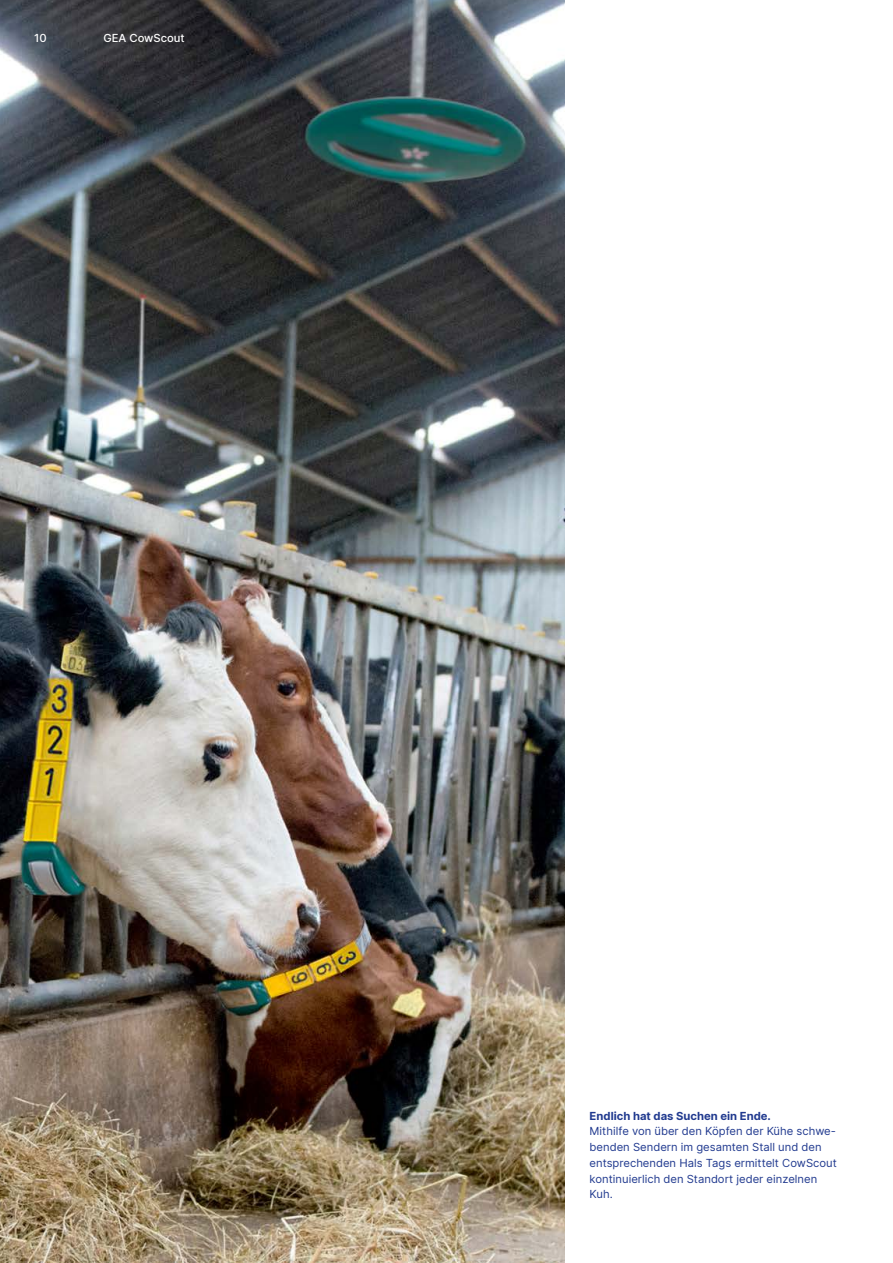
<style>
.page{position:relative;width:893px;height:1263px;background:#fff}
.page>*{position:absolute;margin:0;border:0;box-sizing:border-box;transform-origin:0 0}
.t1{font:11.25px/15.8px "Inter";color:#213a8f}
.t2{font:700 11.25px "Inter";color:#213a8f}
.t3{font:500 11.25px "Inter";color:#fff}
</style>
<div class="page">
<img style="left:0;top:0;width:564px;height:1263px">
<hr style="left:892px;top:669px;width:1px;height:594px;background:#fadceb">
<p class="t3" style="left:34px;top:30px;width:14px">10</p>
<p class="t3" style="left:103px;top:30px;width:83px">GEA CowScout</p>
<p class="t2" style="left:590px;top:1107px;width:183px">Endlich hat das Suchen ein Ende.</p>
<p class="t1" style="left:590px;top:1123px;width:249px">Mithilfe von über den Köpfen der Kühe schwe&shy;benden Sendern im gesamten Stall und den entsprechenden Hals Tags ermittelt CowScout kontinuierlich den Standort jeder einzelnen Kuh.</p>
</div>
